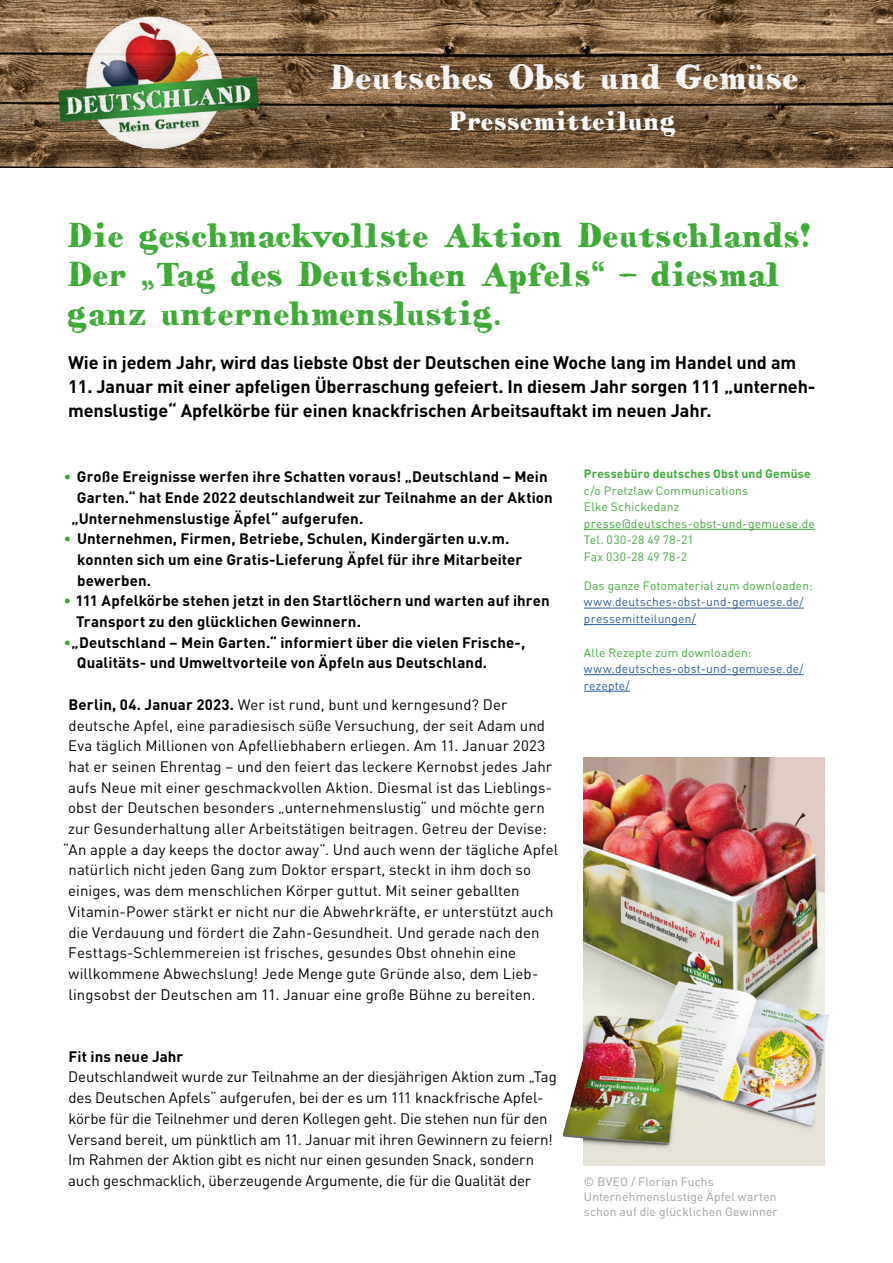
<style>
.page{position:relative;width:893px;height:1263px;background:#fff}
.page>*{position:absolute;margin:0;border:0;box-sizing:border-box;transform-origin:0 0}
.t1{font:34.5px/39px "HVD Bodedo";color:#3daa36}
.t2{font:34.5px "HVD Bodedo";color:#fff}
.t3{font:27px "HVD Bodedo";letter-spacing:-.005em;color:#fff}
.t4{font:700 18px/24px "DIN Pro";letter-spacing:-.005em;color:#000}
.t5{font:15px/20.7px "DIN Pro";letter-spacing:.005em;color:#000}
.t6{font:700 15px/20.7px "DIN Pro";letter-spacing:.01em;color:#000}
.t7{font:12px/16.5px "DIN Pro";letter-spacing:.015em;color:#3eab38}
.t8{font:12px/16.5px "DIN Pro";letter-spacing:.015em;color:#275b9b}
.t9{font:12px/15px "DIN Pro";letter-spacing:.015em;color:#9d9d9c}
.t10{font:12px "DIN Pro";letter-spacing:.02em;color:#3fa535}
.t11{font:700 12px "DIN Pro";letter-spacing:.02em;color:#3eab38}
.s1{font-weight:400;color:#3fa535}
.s2{font-weight:700}
</style>
<div class="page">
<img style="left:0;top:0;width:518px;height:167px">
<img style="left:518px;top:0;width:375px;height:167px">
<img style="left:53px;top:9px;width:211px;height:151px">
<img style="left:584px;top:758px;width:241px;height:407px">
<img style="left:825px;top:1014px;width:4px;height:26px">
<img style="left:563px;top:1055px;width:31px;height:84px">
<hr style="left:584px;top:529px;width:231px;height:1px;background:#3fa535">
<hr style="left:584px;top:608px;width:220px;height:1px;background:#275b9b">
<hr style="left:584px;top:624px;width:112px;height:1px;background:#275b9b">
<hr style="left:584px;top:674px;width:220px;height:1px;background:#275b9b">
<hr style="left:584px;top:691px;width:46px;height:1px;background:#275b9b">
<h1 class="t2" style="left:330px;top:55px;width:471px">Deutsches Obst und Gemüse</h1>
<h2 class="t3" style="left:450px;top:104px;width:228px">Pressemitteilung</h2>
<h1 class="t1" style="left:67px;top:216px;width:745px">Die geschmackvollste Aktion Deutschlands!<br>Der „Tag des Deutschen Apfels“ – diesmal ganz unternehmenslustig.</h1>
<p class="t4" style="left:68px;top:349px;width:730px">Wie in jedem Jahr, wird das liebste Obst der Deutschen eine Woche lang im Handel und am</p>
<p class="t4" style="left:68px;top:373px;width:749px">11. Januar mit einer apfeligen Überraschung gefeiert. In diesem Jahr sorgen 111 „unterneh&shy;menslustige“ Apfelkörbe für einen knackfrischen Arbeitsauftakt im neuen Jahr.</p>
<p class="t6" style="left:63px;top:464px;width:486px"><span class="s1">•</span> Große Ereignisse werfen ihre Schatten voraus! „Deutschland – Mein</p>
<p class="t6" style="left:77px;top:485px;width:477px">Garten.“ hat Ende 2022 deutschlandweit zur Teilnahme an der Aktion</p>
<p class="t6" style="left:72px;top:506px;width:293px">„Unternehmenslustige Äpfel“ aufgerufen.</p>
<p class="t6" style="left:77px;top:527px;width:447px;text-indent:-14px"><span class="s1">•</span> Unternehmen, Firmen, Betriebe, Schulen, Kindergärten u.v.m. konnten sich um eine Gratis-Lieferung Äpfel für ihre Mitarbeiter bewerben.</p>
<p class="t6" style="left:76px;top:589px;width:475px;text-indent:-13px"><span class="s1">•</span> 111 Apfelkörbe stehen jetzt in den Startlöchern und warten auf ihren<br>Transport zu den glücklichen Gewinnern.</p>
<p class="t6" style="left:77px;top:630px;width:450px;text-indent:-14px"><span class="s1">•</span>„Deutschland – Mein Garten.“ informiert über die vielen Frische-,<br>Qualitäts- und Umweltvorteile von Äpfeln aus Deutschland.</p>
<p class="t5" style="left:69px;top:692px;width:440px"><span class="s2">Berlin, 04. Januar 2023.</span> Wer ist rund, bunt und kerngesund? Der</p>
<p class="t5" style="left:68px;top:713px;width:478px">deutsche Apfel, eine paradiesisch süße Versuchung, der seit Adam und</p>
<p class="t5" style="left:68px;top:734px;width:478px">Eva täglich Millionen von Apfelliebhabern erliegen. Am 11. Januar 2023</p>
<p class="t5" style="left:68px;top:755px;width:485px">hat er seinen Ehrentag – und den feiert das leckere Kernobst jedes Jahr</p>
<p class="t5" style="left:68px;top:775px;width:485px">aufs Neue mit einer geschmackvollen Aktion. Diesmal ist das Lieblings-</p>
<p class="t5" style="left:68px;top:796px;width:478px">obst der Deutschen besonders „unternehmenslustig“ und möchte gern</p>
<p class="t5" style="left:68px;top:817px;width:480px">zur Gesunderhaltung aller Arbeitstätigen beitragen. Getreu der Devise:</p>
<p class="t5" style="left:63px;top:837px;width:497px">“An apple a day keeps the doctor away”. Und auch wenn der tägliche Apfel</p>
<p class="t5" style="left:68px;top:858px;width:464px">natürlich nicht jeden Gang zum Doktor erspart, steckt in ihm doch so</p>
<p class="t5" style="left:68px;top:879px;width:453px">einiges, was dem menschlichen Körper guttut. Mit seiner geballten</p>
<p class="t5" style="left:68px;top:899px;width:487px">Vitamin-Power stärkt er nicht nur die Abwehrkräfte, er unterstützt auch</p>
<p class="t5" style="left:68px;top:920px;width:473px">die Verdauung und fördert die Zahn-Gesundheit. Und gerade nach den</p>
<p class="t5" style="left:68px;top:941px;width:449px">Festtags-Schlemmereien ist frisches, gesundes Obst ohnehin eine</p>
<p class="t5" style="left:69px;top:962px;width:471px">willkommene Abwechslung! Jede Menge gute Gründe also, dem Lieb-</p>
<p class="t5" style="left:68px;top:982px;width:468px">lingsobst der Deutschen am 11. Januar eine große Bühne zu bereiten.</p>
<p class="t6" style="left:69px;top:1044px;width:116px">Fit ins neue Jahr</p>
<p class="t5" style="left:68px;top:1065px;width:490px">Deutschlandweit wurde zur Teilnahme an der diesjährigen Aktion zum „Tag des Deutschen Apfels“ aufgerufen, bei der es um 111 knackfrische Apfel&shy;körbe für die Teilnehmer und deren Kollegen geht. Die stehen nun für den Versand bereit, um pünktlich am 11. Januar mit ihren Gewinnern zu feiern!<br>Im Rahmen der Aktion gibt es nicht nur einen gesunden Snack, sondern auch geschmacklich, überzeugende Argumente, die für die Qualität der</p>
<p class="t11" style="left:584px;top:464px;width:228px">Pressebüro deutsches Obst und Gemüse</p>
<p class="t7" style="left:584px;top:481px;width:166px">c/o Pretzlaw Communications<br>Elke Schickedanz</p>
<p class="t10" style="left:584px;top:514px;width:232px">presse@deutsches-obst-und-gemuese.de</p>
<p class="t7" style="left:584px;top:530px;width:111px">Tel. 030-28 49 78-21<br>Fax 030-28 49 78-2</p>
<p class="t7" style="left:584px;top:576px;width:230px">Das ganze Fotomaterial zum downloaden:</p>
<p class="t8" style="left:584px;top:593px;width:221px">www.deutsches-obst-und-gemuese.de/ pressemitteilungen/</p>
<p class="t7" style="left:584px;top:643px;width:169px">Alle Rezepte zum downloaden:</p>
<p class="t8" style="left:584px;top:659px;width:221px">www.deutsches-obst-und-gemuese.de/ rezepte/</p>
<p class="t9" style="left:584px;top:1173px;width:195px">© BVEO / Florian Fuchs<br>Unternehmenslustige Äpfel warten schon auf die glücklichen Gewinner</p>
</div>
